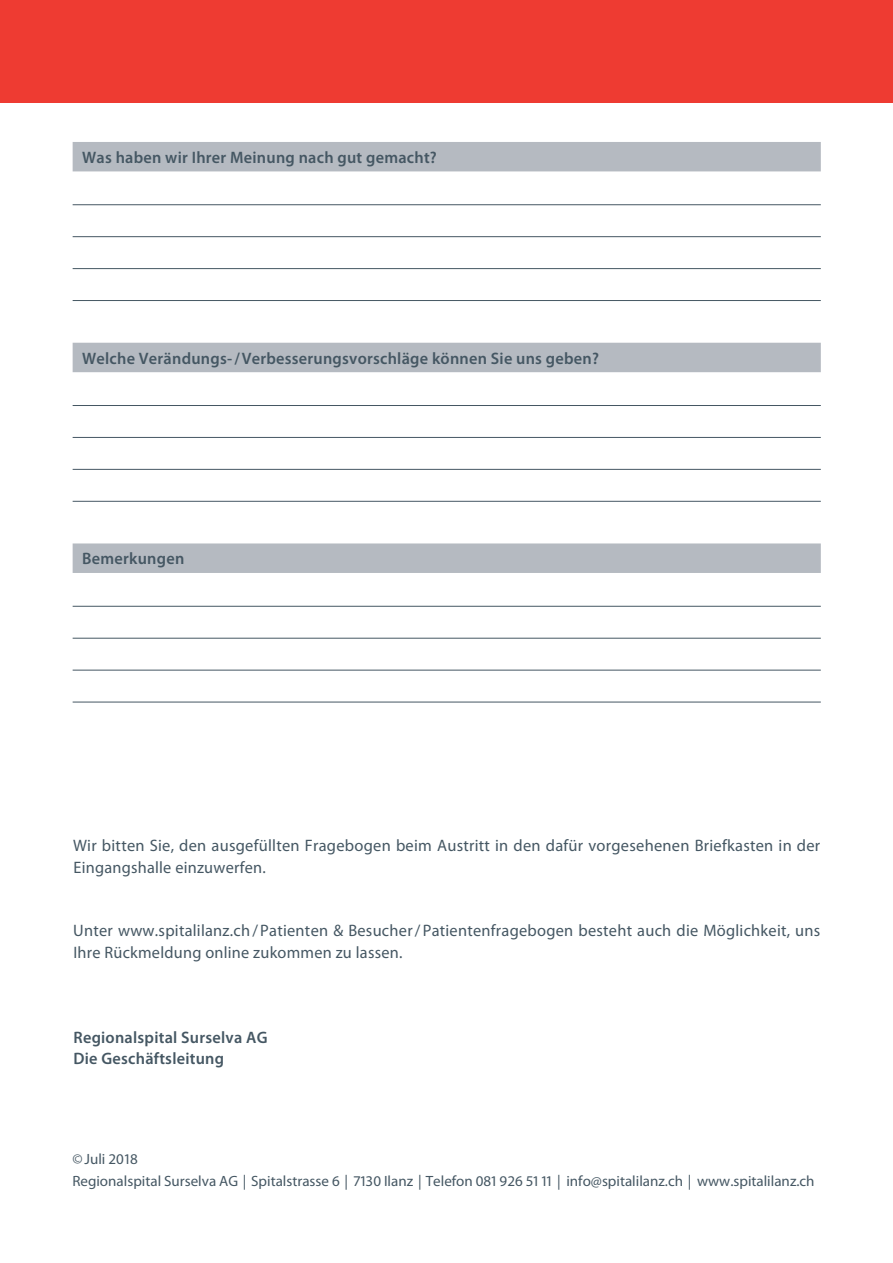
<style>
.page{position:relative;width:893px;height:1263px;background:#fff}
.page>*{position:absolute;margin:0;border:0;box-sizing:border-box;transform-origin:0 0}
.t1{font:16.65px/21.3px "Myriad Pro";letter-spacing:.015em;color:#455763}
.t2{font:600 16.65px/21.3px "Myriad Pro";letter-spacing:.015em;color:#455763}
.t3{font:14.85px/21.3px "Myriad Pro";color:#455763}
</style>
<div class="page">
<div style="left:0;top:0;width:893px;height:103px;background:#ee3b32"></div>
<svg style="left:73px;top:142px;width:748px;height:431px"></svg>
<hr style="left:73px;top:204px;width:748px;height:1px;background:#455763">
<hr style="left:73px;top:236px;width:748px;height:1px;background:#455763">
<hr style="left:73px;top:268px;width:748px;height:1px;background:#455763">
<hr style="left:73px;top:300px;width:748px;height:1px;background:#455763">
<hr style="left:73px;top:405px;width:748px;height:1px;background:#455763">
<hr style="left:73px;top:437px;width:748px;height:1px;background:#455763">
<hr style="left:73px;top:469px;width:748px;height:1px;background:#455763">
<hr style="left:73px;top:501px;width:748px;height:1px;background:#455763">
<hr style="left:73px;top:606px;width:748px;height:1px;background:#455763">
<hr style="left:73px;top:638px;width:748px;height:1px;background:#455763">
<hr style="left:73px;top:670px;width:748px;height:1px;background:#455763">
<hr style="left:73px;top:702px;width:748px;height:1px;background:#455763">
<p class="t2" style="left:82px;top:146px;width:356px">Was haben wir Ihrer Meinung nach gut gemacht?</p>
<p class="t2" style="left:82px;top:347px;width:518px">Welche Verändungs- /Verbesserungsvorschläge können Sie uns geben?</p>
<p class="t2" style="left:82px;top:548px;width:104px">Bemerkungen</p>
<p class="t1" style="left:73px;top:835px;width:749px">Wir bitten Sie, den ausgefüllten Fragebogen beim Austritt in den dafür vorgesehenen Briefkasten in der<br>Eingangshalle einzuwerfen.</p>
<p class="t1" style="left:73px;top:920px;width:749px">Unter www.spitalilanz.ch / Patienten &amp; Besucher / Patientenfragebogen besteht auch die Möglichkeit, uns<br>Ihre Rückmeldung online zukommen zu lassen.</p>
<p class="t2" style="left:74px;top:1026px;width:196px">Regionalspital Surselva AG<br>Die Geschäftsleitung</p>
<p class="t3" style="left:72px;top:1148px;width:744px">©Juli 2018<br>Regionalspital Surselva AG | Spitalstrasse 6 | 7130 Ilanz | Telefon 081 926 51 11 | info@spitalilanz.ch | www.spitalilanz.ch</p>
</div>
